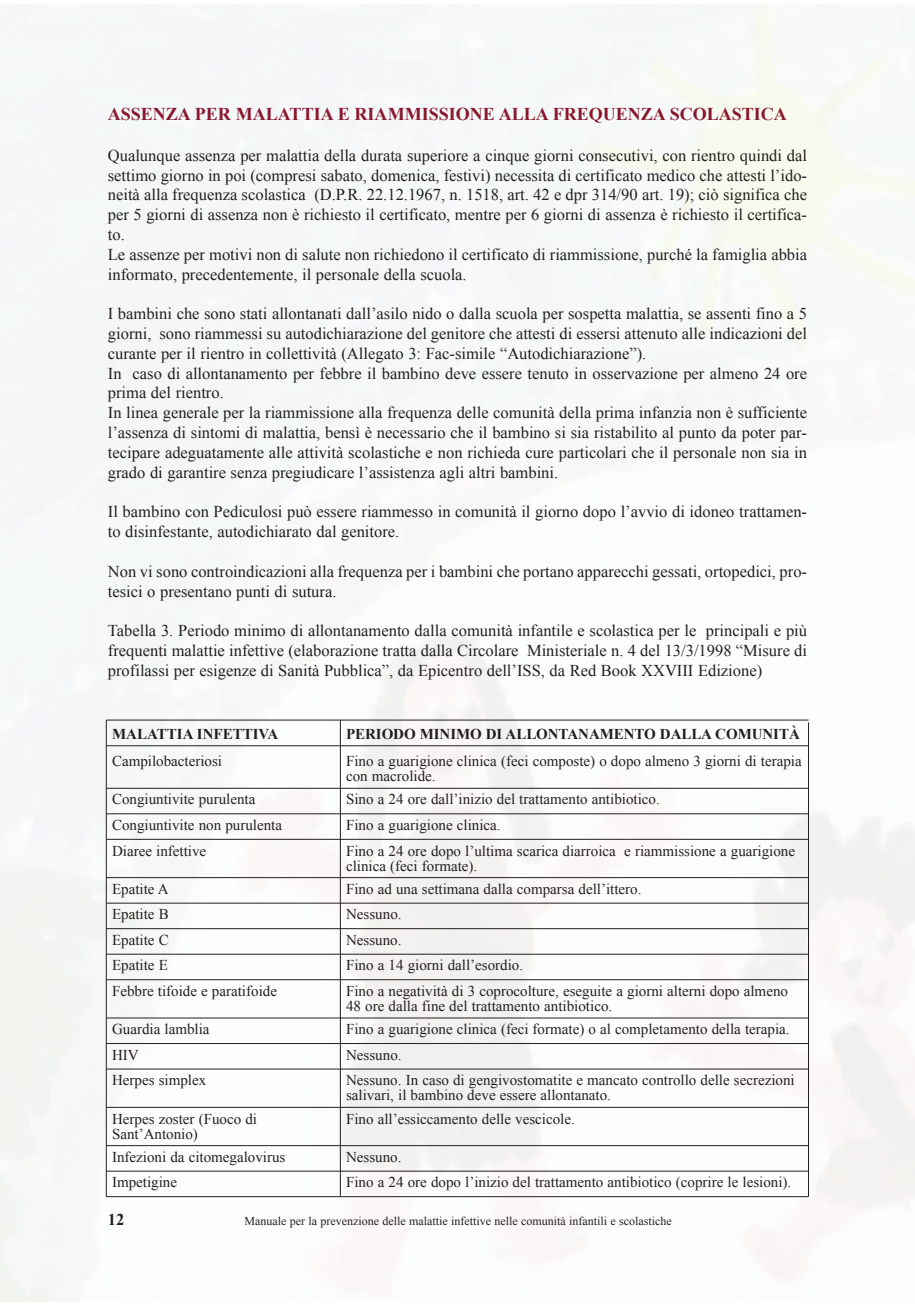
<style>
.page{position:relative;width:915px;height:1306px;background:#fff}
.page>*{position:absolute;margin:0;border:0;box-sizing:border-box;transform-origin:0 0}
.t1{font:700 18px "Times New Roman";color:#8a182d}
.t2{font:16.5px/19.8px "Times New Roman";color:#231f20}
.t3{font:700 16.5px "Times New Roman";color:#231f20}
.t4{font:15px/15px "Times New Roman";color:#231f20}
.t5{font:700 15px "Times New Roman";letter-spacing:-.005em;color:#231f20}
.t6{font:12px "Times New Roman";color:#231f20}
</style>
<div class="page">
<img style="left:0;top:4px;width:914px;height:1297px">
<hr style="left:808px;top:722px;width:1px;height:474px;background:#231f20">
<hr style="left:106px;top:745px;width:702px;height:1px;background:#231f20">
<hr style="left:340px;top:720px;width:1px;height:476px;background:#231f20">
<hr style="left:106px;top:788px;width:702px;height:1px;background:#231f20">
<hr style="left:106px;top:813px;width:702px;height:1px;background:#231f20">
<hr style="left:106px;top:839px;width:702px;height:1px;background:#231f20">
<hr style="left:106px;top:877px;width:702px;height:1px;background:#231f20">
<hr style="left:106px;top:902px;width:702px;height:1px;background:#231f20">
<hr style="left:106px;top:928px;width:702px;height:1px;background:#231f20">
<hr style="left:106px;top:953px;width:702px;height:1px;background:#231f20">
<hr style="left:106px;top:979px;width:702px;height:1px;background:#231f20">
<hr style="left:106px;top:1017px;width:702px;height:1px;background:#231f20">
<hr style="left:106px;top:1043px;width:702px;height:1px;background:#231f20">
<hr style="left:106px;top:1068px;width:702px;height:1px;background:#231f20">
<hr style="left:106px;top:1107px;width:702px;height:1px;background:#231f20">
<hr style="left:106px;top:1145px;width:702px;height:1px;background:#231f20">
<hr style="left:106px;top:1170px;width:702px;height:1px;background:#231f20">
<hr style="left:106px;top:1196px;width:702px;height:1px;background:#231f20">
<hr style="left:106px;top:720px;width:1px;height:476px;background:#231f20">
<hr style="left:106px;top:719px;width:702px;height:1px;background:#231f20">
<p class="t1" style="left:108px;top:104px;width:680px">ASSENZA PER MALATTIA E RIAMMISSIONE ALLA FREQUENZA SCOLASTICA</p>
<p class="t2" style="left:108px;top:145px;width:700px">Qualunque assenza per malattia della durata superiore a cinque giorni consecutivi, con rientro quindi dal settimo giorno in poi (compresi sabato, domenica, festivi) necessita di certificato medico che attesti l’ido&shy;neità alla frequenza scolastica (D.P.R. 22.12.1967, n. 1518, art. 42 e dpr 314/90 art. 19); ciò significa che per 5 giorni di assenza non è richiesto il certificato, mentre per 6 giorni di assenza è richiesto il certifica&shy;to.<br>Le assenze per motivi non di salute non richiedono il certificato di riammissione, purché la famiglia abbia informato, precedentemente, il personale della scuola.</p>
<p class="t2" style="left:108px;top:304px;width:700px">I bambini che sono stati allontanati dall’asilo nido o dalla scuola per sospetta malattia, se assenti fino a 5 giorni, sono riammessi su autodichiarazione del genitore che attesti di essersi attenuto alle indicazioni del curante per il rientro in collettività (Allegato 3: Fac-simile “Autodichiarazione”).<br>In caso di allontanamento per febbre il bambino deve essere tenuto in osservazione per almeno 24 ore prima del rientro.<br>In linea generale per la riammissione alla frequenza delle comunità della prima infanzia non è sufficiente l’assenza di sintomi di malattia, bensì è necessario che il bambino si sia ristabilito al punto da poter par&shy;tecipare adeguatamente alle attività scolastiche e non richieda cure particolari che il personale non sia in grado di garantire senza pregiudicare l’assistenza agli altri bambini.</p>
<p class="t2" style="left:108px;top:502px;width:700px">Il bambino con Pediculosi può essere riammesso in comunità il giorno dopo l’avvio di idoneo trattamen&shy;to disinfestante, autodichiarato dal genitore.</p>
<p class="t2" style="left:108px;top:561px;width:700px">Non vi sono controindicazioni alla frequenza per i bambini che portano apparecchi gessati, ortopedici, pro&shy;tesici o presentano punti di sutura.</p>
<p class="t2" style="left:108px;top:620px;width:700px;text-align:justify">Tabella 3. Periodo minimo di allontanamento dalla comunità infantile e scolastica per le principali e più frequenti malattie infettive (elaborazione tratta dalla Circolare Ministeriale n. 4 del 13/3/1998 “Misure di profilassi per esigenze di Sanità Pubblica”, da Epicentro dell’ISS, da Red Book XXVIII Edizione)</p>
<p class="t5" style="left:112px;top:726px;width:168px">MALATTIA INFETTIVA</p>
<p class="t5" style="left:346px;top:726px;width:455px">PERIODO MINIMO DI ALLONTANAMENTO DALLA COMUNITÀ</p>
<p class="t4" style="left:112px;top:753px;width:111px">Campilobacteriosi</p>
<p class="t4" style="left:346px;top:753px;width:457px">Fino a guarigione clinica (feci composte) o dopo almeno 3 giorni di terapia con macrolide.</p>
<p class="t4" style="left:112px;top:791px;width:145px">Congiuntivite purulenta</p>
<p class="t4" style="left:346px;top:791px;width:315px">Sino a 24 ore dall’inizio del trattamento antibiotico.</p>
<p class="t4" style="left:112px;top:817px;width:171px">Congiuntivite non purulenta</p>
<p class="t4" style="left:346px;top:817px;width:156px">Fino a guarigione clinica.</p>
<p class="t4" style="left:112px;top:843px;width:96px">Diaree infettive</p>
<p class="t4" style="left:346px;top:843px;width:450px">Fino a 24 ore dopo l’ultima scarica diarroica e riammissione a guarigione clinica (feci formate).</p>
<p class="t4" style="left:112px;top:881px;width:58px">Epatite A</p>
<p class="t4" style="left:346px;top:881px;width:297px">Fino ad una settimana dalla comparsa dell’ittero.</p>
<p class="t4" style="left:112px;top:906px;width:58px">Epatite B</p>
<p class="t4" style="left:346px;top:906px;width:57px">Nessuno.</p>
<p class="t4" style="left:112px;top:932px;width:58px">Epatite C</p>
<p class="t4" style="left:346px;top:932px;width:57px">Nessuno.</p>
<p class="t4" style="left:112px;top:957px;width:57px">Epatite E</p>
<p class="t4" style="left:346px;top:957px;width:178px">Fino a 14 giorni dall’esordio.</p>
<p class="t4" style="left:112px;top:983px;width:166px">Febbre tifoide e paratifoide</p>
<p class="t4" style="left:346px;top:983px;width:443px">Fino a negatività di 3 coprocolture, eseguite a giorni alterni dopo almeno<br>48 ore dalla fine del trattamento antibiotico.</p>
<p class="t4" style="left:112px;top:1021px;width:99px">Guardia lamblia</p>
<p class="t4" style="left:346px;top:1021px;width:445px">Fino a guarigione clinica (feci formate) o al completamento della terapia.</p>
<p class="t4" style="left:112px;top:1072px;width:96px">Herpes simplex</p>
<p class="t4" style="left:346px;top:1072px;width:450px">Nessuno. In caso di gengivostomatite e mancato controllo delle secrezioni salivari, il bambino deve essere allontanato.</p>
<p class="t4" style="left:112px;top:1047px;width:28px">HIV</p>
<p class="t4" style="left:346px;top:1047px;width:57px">Nessuno.</p>
<p class="t4" style="left:112px;top:1110px;width:146px">Herpes zoster (Fuoco di<br>Sant’Antonio)</p>
<p class="t4" style="left:346px;top:1110px;width:230px">Fino all’essiccamento delle vescicole.</p>
<p class="t4" style="left:112px;top:1149px;width:175px">Infezioni da citomegalovirus</p>
<p class="t4" style="left:346px;top:1149px;width:57px">Nessuno.</p>
<p class="t4" style="left:112px;top:1174px;width:66px">Impetigine</p>
<p class="t4" style="left:346px;top:1174px;width:446px">Fino a 24 ore dopo l’inizio del trattamento antibiotico (coprire le lesioni).</p>
<p class="t3" style="left:108px;top:1210px;width:18px">12</p>
<p class="t6" style="left:244px;top:1214px;width:428px">Manuale per la prevenzione delle malattie infettive nelle comunità infantili e scolastiche</p>
</div>
